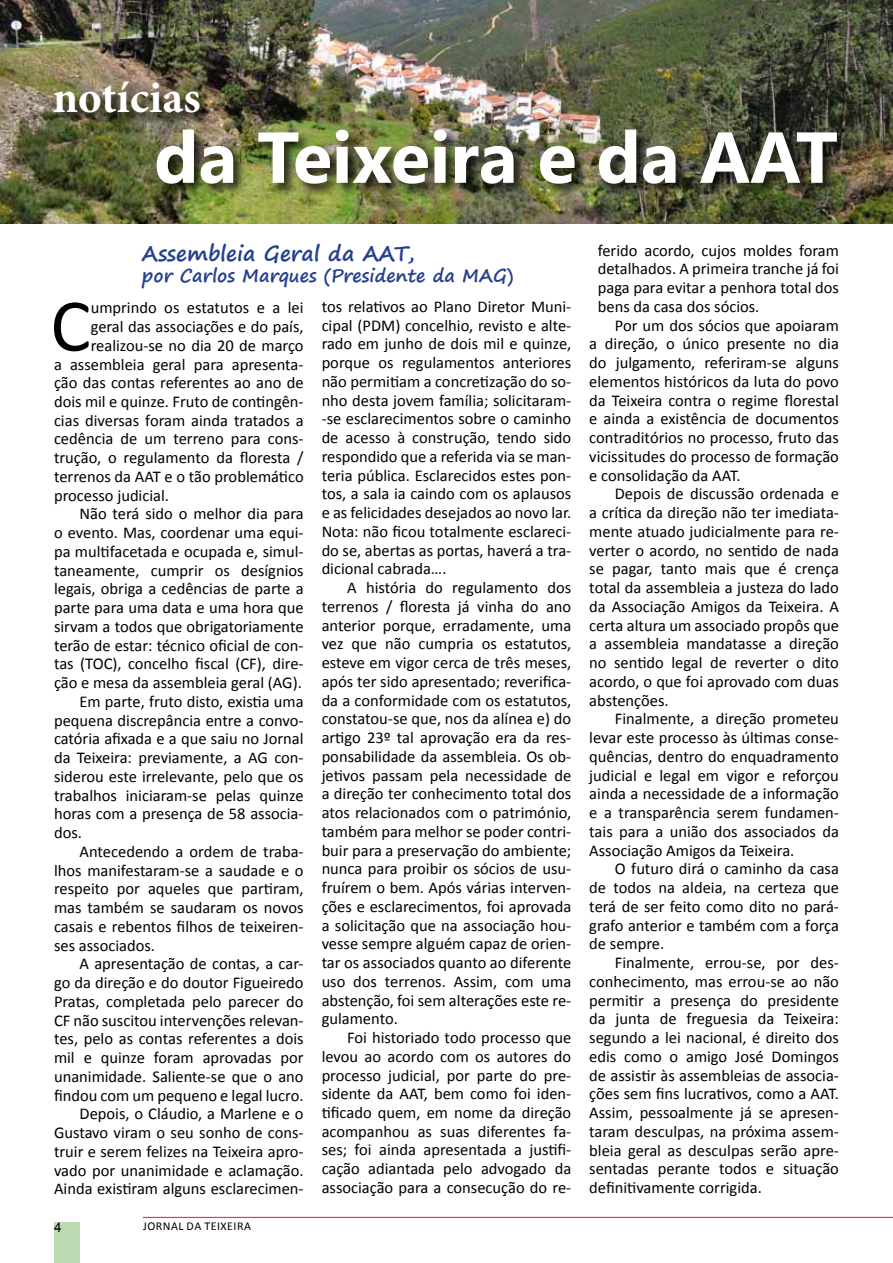
<style>
.page{position:relative;width:893px;height:1263px;background:#fff}
.page>*{position:absolute;margin:0;border:0;box-sizing:border-box;transform-origin:0 0}
.t1{font:75.6px "Calibri";color:#000}
.t2{font:700 72px "Segoe UI";color:#fff}
.t3{font:700 45px "Minion Pro";color:#fff}
.t4{font:700 21px "Segoe Print";color:#25408f}
.t5{font:700 18px "Segoe Print";color:#25408f}
.t6{font:16.5px/18.8px "Calibri";color:#000;text-align:justify}
.t7{font:13.5px "Arial";color:#000}
.t8{font:12px "Calibri";letter-spacing:.04em;color:#000}
</style>
<div class="page">
<div style="left:54px;top:1222px;width:26px;height:41px;background:#bddab3"></div>
<hr style="left:143px;top:1217px;width:750px;height:1px;background:#d2232a">
<img style="left:0;top:0;width:893px;height:223px">
<div style="left:155px;top:128px;width:696px;height:70px;background:#000;opacity:.75"></div>
<div style="left:52px;top:80px;width:161px;height:47px;background:#000;opacity:.75"></div>
<h3 class="t3" style="left:53px;top:66px;width:149px">notícias</h3>
<h2 class="t2" style="left:154px;top:106px;width:685px">da Teixeira e da AAT</h2>
<p class="t4" style="left:142px;top:234px;width:274px">Assembleia Geral da AAT,</p>
<p class="t5" style="left:142px;top:259px;width:373px">por Carlos Marques (Presidente da MAG)</p>
<h1 class="t1" style="left:50px;top:278px;width:42px">C</h1>
<p class="t6" style="left:91px;top:298px;width:214px">umprindo os estatutos e a lei</p>
<p class="t6" style="left:91px;top:317px;width:214px">geral das associações e do país,</p>
<p class="t6" style="left:91px;top:336px;width:214px">realizou-se no dia 20 de março</p>
<p class="t6" style="left:54px;top:355px;width:251px">a assembleia geral para apresenta-</p>
<p class="t6" style="left:54px;top:373px;width:251px">ção das contas referentes ao ano de</p>
<p class="t6" style="left:54px;top:392px;width:251px">dois mil e quinze. Fruto de contingên-</p>
<p class="t6" style="left:54px;top:411px;width:251px">cias diversas foram ainda tratados a</p>
<p class="t6" style="left:54px;top:430px;width:251px">cedência de um terreno para cons-</p>
<p class="t6" style="left:54px;top:448px;width:251px">trução, o regulamento da floresta /</p>
<p class="t6" style="left:54px;top:467px;width:251px">terrenos da AAT e o tão problemático</p>
<p class="t6" style="left:54px;top:486px;width:117px">processo judicial.</p>
<p class="t6" style="left:80px;top:505px;width:226px">Não terá sido o melhor dia para</p>
<p class="t6" style="left:54px;top:523px;width:251px">o evento. Mas, coordenar uma equi-</p>
<p class="t6" style="left:54px;top:542px;width:251px">pa multifacetada e ocupada e, simul-</p>
<p class="t6" style="left:54px;top:561px;width:251px">taneamente, cumprir os desígnios</p>
<p class="t6" style="left:54px;top:580px;width:251px">legais, obriga a cedências de parte a</p>
<p class="t6" style="left:54px;top:598px;width:251px">parte para uma data e uma hora que</p>
<p class="t6" style="left:54px;top:617px;width:251px">sirvam a todos que obrigatoriamente</p>
<p class="t6" style="left:54px;top:636px;width:251px">terão de estar: técnico oficial de con-</p>
<p class="t6" style="left:54px;top:655px;width:251px">tas (TOC), concelho fiscal (CF), dire-</p>
<p class="t6" style="left:54px;top:673px;width:249px">ção e mesa da assembleia geral (AG).</p>
<p class="t6" style="left:80px;top:692px;width:226px">Em parte, fruto disto, existia uma</p>
<p class="t6" style="left:54px;top:711px;width:251px">pequena discrepância entre a convo-</p>
<p class="t6" style="left:54px;top:730px;width:251px">catória afixada e a que saiu no Jornal</p>
<p class="t6" style="left:54px;top:748px;width:251px">da Teixeira: previamente, a AG con-</p>
<p class="t6" style="left:54px;top:767px;width:251px">siderou este irrelevante, pelo que os</p>
<p class="t6" style="left:54px;top:786px;width:251px">trabalhos iniciaram-se pelas quinze</p>
<p class="t6" style="left:54px;top:805px;width:251px">horas com a presença de 58 associa-</p>
<p class="t6" style="left:54px;top:823px;width:29px">dos.</p>
<p class="t6" style="left:80px;top:842px;width:226px">Antecedendo a ordem de traba-</p>
<p class="t6" style="left:54px;top:861px;width:251px">lhos manifestaram-se a saudade e o</p>
<p class="t6" style="left:54px;top:879px;width:251px">respeito por aqueles que partiram,</p>
<p class="t6" style="left:54px;top:898px;width:251px">mas também se saudaram os novos</p>
<p class="t6" style="left:54px;top:917px;width:251px">casais e rebentos filhos de teixeiren-</p>
<p class="t6" style="left:54px;top:936px;width:102px">ses associados.</p>
<p class="t6" style="left:80px;top:954px;width:226px">A apresentação de contas, a car-</p>
<p class="t6" style="left:54px;top:973px;width:251px">go da direção e do doutor Figueiredo</p>
<p class="t6" style="left:54px;top:992px;width:251px">Pratas, completada pelo parecer do</p>
<p class="t6" style="left:54px;top:1011px;width:251px">CF não suscitou intervenções relevan-</p>
<p class="t6" style="left:54px;top:1029px;width:251px">tes, pelo as contas referentes a dois</p>
<p class="t6" style="left:54px;top:1048px;width:251px">mil e quinze foram aprovadas por</p>
<p class="t6" style="left:54px;top:1067px;width:251px">unanimidade. Saliente-se que o ano</p>
<p class="t6" style="left:54px;top:1086px;width:251px">findou com um pequeno e legal lucro.</p>
<p class="t6" style="left:80px;top:1104px;width:226px">Depois, o Cláudio, a Marlene e o</p>
<p class="t6" style="left:54px;top:1123px;width:251px">Gustavo viram o seu sonho de cons-</p>
<p class="t6" style="left:54px;top:1142px;width:251px">truir e serem felizes na Teixeira apro-</p>
<p class="t6" style="left:54px;top:1161px;width:251px">vado por unanimidade e aclamação.</p>
<p class="t6" style="left:54px;top:1179px;width:251px">Ainda existiram alguns esclarecimen-</p>
<p class="t7" style="left:54px;top:1218px;width:9px">4</p>
<p class="t8" style="left:143px;top:1218px;width:13px">Jornal</p>
<p class="t8" style="left:187px;top:1218px;width:48px">da Teixeira</p>
<p class="t6" style="left:322px;top:297px;width:251px">tos relativos ao Plano Diretor Muni&shy;cipal (PDM) concelhio, revisto e alte&shy;rado em junho de dois mil e quinze, porque os regulamentos anteriores não permitiam a concretização do so&shy;nho desta jovem família; solicitaram--se esclarecimentos sobre o caminho de acesso à construção, tendo sido respondido que a referida via se man&shy;teria pública. Esclarecidos estes pon&shy;tos, a sala ia caindo com os aplausos e as felicidades desejados ao novo lar.<br>Nota: não ficou totalmente esclareci&shy;do se, abertas as portas, haverá a tra&shy;dicional cabrada….</p>
<p class="t6" style="left:322px;top:578px;width:251px;text-indent:26px">A história do regulamento dos terrenos / floresta já vinha do ano anterior porque, erradamente, uma vez que não cumpria os estatutos, esteve em vigor cerca de três meses, após ter sido apresentado; reverifica&shy;da a conformidade com os estatutos, constatou-se que, nos da alínea e) do artigo 23º tal aprovação era da res&shy;ponsabilidade da assembleia. Os ob&shy;jetivos passam pela necessidade de a direção ter conhecimento total dos atos relacionados com o património, também para melhor se poder contri&shy;buir para a preservação do ambiente; nunca para proibir os sócios de usu&shy;fruírem o bem. Após várias interven&shy;ções e esclarecimentos, foi aprovada a solicitação que na associação hou&shy;vesse sempre alguém capaz de orien&shy;tar os associados quanto ao diferente uso dos terrenos. Assim, com uma abstenção, foi sem alterações este re&shy;gulamento.</p>
<p class="t6" style="left:322px;top:1028px;width:251px;text-indent:26px">Foi historiado todo processo que levou ao acordo com os autores do processo judicial, por parte do pre&shy;sidente da AAT, bem como foi iden&shy;tificado quem, em nome da direção acompanhou as suas diferentes fa&shy;ses; foi ainda apresentada a justifi&shy;cação adiantada pelo advogado da associação para a consecução do re-</p>
<p class="t6" style="left:598px;top:241px;width:243px">ferido acordo, cujos moldes foram detalhados. A primeira tranche já foi paga para evitar a penhora total dos bens da casa dos sócios.</p>
<p class="t6" style="left:589px;top:316px;width:251px;text-indent:26px">Por um dos sócios que apoiaram a direção, o único presente no dia do julgamento, referiram-se alguns elementos históricos da luta do povo da Teixeira contra o regime florestal e ainda a existência de documentos contraditórios no processo, fruto das vicissitudes do processo de formação e consolidação da AAT.</p>
<p class="t6" style="left:589px;top:485px;width:251px;text-indent:26px">Depois de discussão ordenada e a crítica da direção não ter imediata&shy;mente atuado judicialmente para re&shy;verter o acordo, no sentido de nada se pagar, tanto mais que é crença total da assembleia a justeza do lado da Associação Amigos da Teixeira. A certa altura um associado propôs que a assembleia mandatasse a direção no sentido legal de reverter o dito acordo, o que foi aprovado com duas abstenções.</p>
<p class="t6" style="left:589px;top:709px;width:251px;text-indent:26px">Finalmente, a direção prometeu levar este processo às últimas conse&shy;quências, dentro do enquadramento judicial e legal em vigor e reforçou ainda a necessidade de a informação e a transparência serem fundamen&shy;tais para a união dos associados da Associação Amigos da Teixeira.</p>
<p class="t6" style="left:589px;top:859px;width:251px;text-indent:26px">O futuro dirá o caminho da casa de todos na aldeia, na certeza que terá de ser feito como dito no pará&shy;grafo anterior e também com a força de sempre.</p>
<p class="t6" style="left:589px;top:953px;width:251px;text-indent:26px">Finalmente, errou-se, por des&shy;conhecimento, mas errou-se ao não permitir a presença do presidente da junta de freguesia da Teixeira: segundo a lei nacional, é direito dos edis como o amigo José Domingos de assistir às assembleias de associa&shy;ções sem fins lucrativos, como a AAT.<br>Assim, pessoalmente já se apresen&shy;taram desculpas, na próxima assem&shy;bleia geral as desculpas serão apre&shy;sentadas perante todos e situação definitivamente corrigida.</p>
</div>
